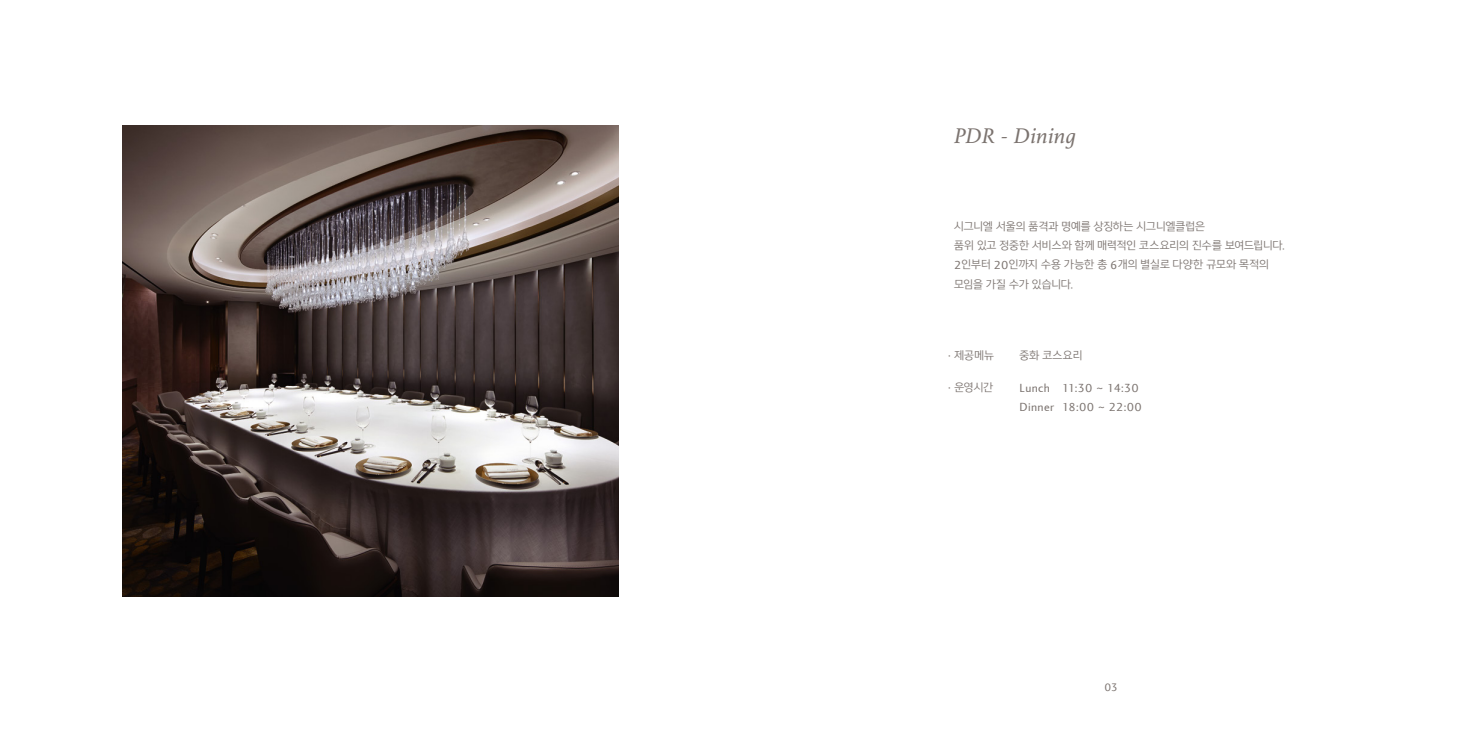
<style>
.page{position:relative;width:1482px;height:741px;background:#fff}
.page>*{position:absolute;margin:0;border:0;box-sizing:border-box;transform-origin:0 0}
.t1{font:italic 22.5px "Athelas";letter-spacing:.01em;color:#7b736f}
.t2{font:12.12px/19.4px "Charlotte Sans";letter-spacing:-.01em;color:#7b736f}
.t3{font:12.12px/19.4px "Charlotte Sans";letter-spacing:.03em;color:#7b736f}
.t4{font:11.25px "Charlotte Sans";color:#7b736f}
.t5{font:10.62px/19.4px "Yoon Gothic Std 740";color:#7b736f}
.s1{font-family:"Charlotte Sans";font-size:12.12px}
</style>
<div class="page">
<img style="left:122px;top:125px;width:496px;height:471px">
<h1 class="t1" style="left:953px;top:123px;width:123px">PDR - Dining</h1>
<p class="t5" style="left:953px;top:216px;width:332px">시그니엘 서울의 품격과 명예를 상징하는 시그니엘클럽은<br>품위 있고 정중한 서비스와 함께 매력적인 코스요리의 진수를 보여드립니다.<br><span class="s1">2</span>인부터 <span class="s1">20</span>인까지 수용 가능한 총 <span class="s1">6</span>개의 별실로 다양한 규모와 목적의 모임을 가질 수가 있습니다.</p>
<p class="t5" style="left:947px;top:345px;width:47px"><span class="s1">∙</span> 제공메뉴</p>
<p class="t5" style="left:1019px;top:345px;width:64px">중화 코스요리</p>
<p class="t5" style="left:947px;top:377px;width:47px"><span class="s1">∙</span> 운영시간</p>
<p class="t3" style="left:1019px;top:378px;width:36px">Lunch<br>Dinner</p>
<p class="t2" style="left:1061px;top:378px;width:81px">11:30 ~ 14:30<br>18:00 ~ 22:00</p>
<p class="t4" style="left:1104px;top:680px;width:15px">03</p>
</div>
